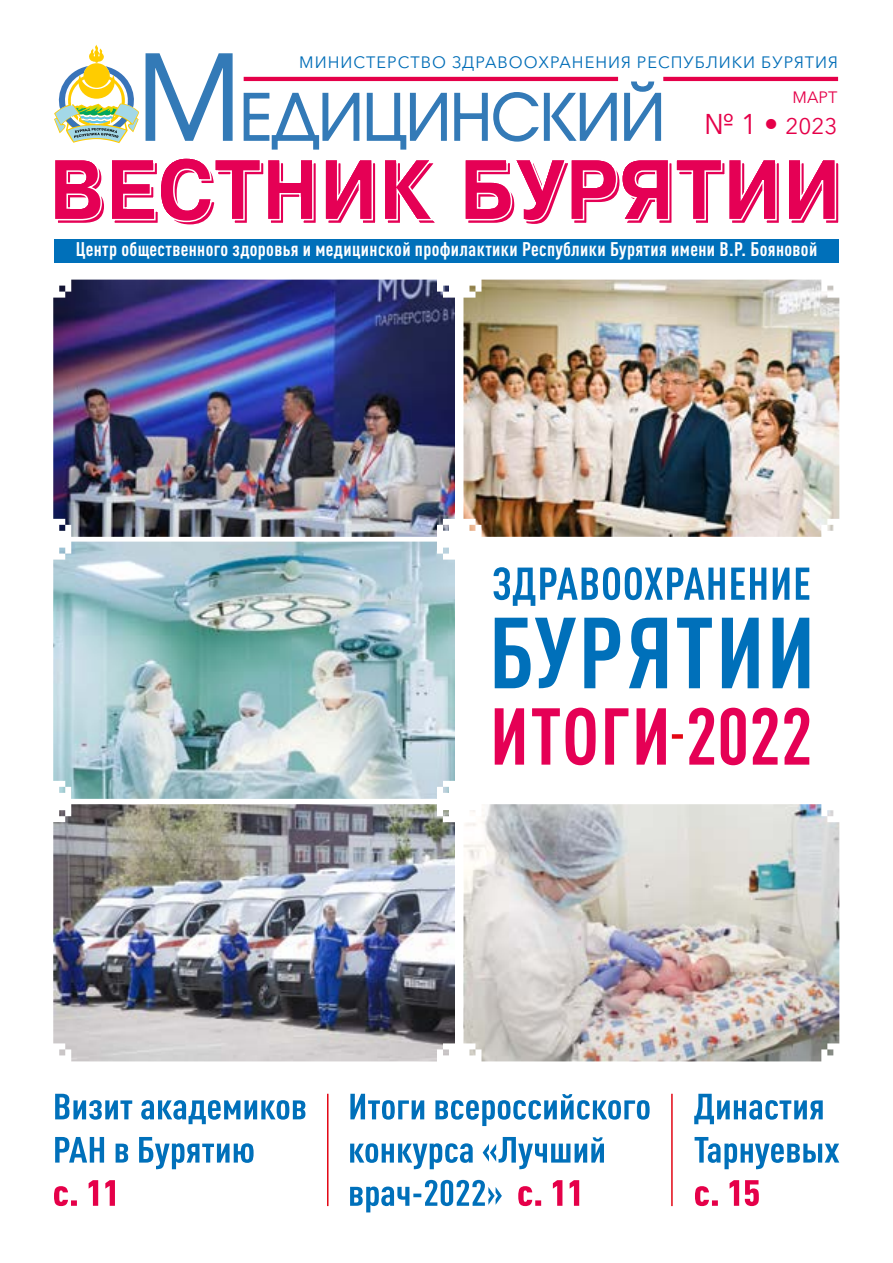
<style>
.page{position:relative;width:893px;height:1263px;background:#fff}
.page>*{position:absolute;margin:0;border:0;box-sizing:border-box;transform-origin:0 0}
.t1{font:22.35px "Avenir Next Cyr";color:#e50049}
.t2{font:700 condensed 19.5px "DIN Pro";letter-spacing:.02em;color:#fff}
.t3{font:16.35px "Avenir Next Cyr";letter-spacing:.06em;color:#006db7}
.t4{font:16.35px "Avenir Next Cyr";color:#e50049}
.s1{font-size:28.35px}
</style>
<div class="page">
<svg style="left:145px;top:53px;width:517px;height:97px"></svg>
<hr style="left:244px;top:77px;width:374px;height:4px;background:#e50049">
<hr style="left:663px;top:77px;width:175px;height:4px;background:#e50049">
<svg style="left:54px;top:45px;width:85px;height:98px"></svg>
<svg style="left:55px;top:158px;width:784px;height:67px"></svg>
<div style="left:55px;top:239px;width:784px;height:24px;background:#0070ba"></div>
<img style="left:463px;top:804px;width:376px;height:257px">
<img style="left:463px;top:280px;width:376px;height:257px">
<img style="left:53px;top:280px;width:402px;height:257px">
<img style="left:53px;top:542px;width:402px;height:257px">
<img style="left:53px;top:804px;width:402px;height:257px">
<svg style="left:495px;top:708px;width:314px;height:57px"></svg>
<svg style="left:495px;top:618px;width:314px;height:70px"></svg>
<svg style="left:494px;top:567px;width:315px;height:39px"></svg>
<svg style="left:54px;top:1180px;width:61px;height:26px"></svg>
<svg style="left:55px;top:1137px;width:199px;height:32px"></svg>
<svg style="left:55px;top:1094px;width:250px;height:30px"></svg>
<svg style="left:518px;top:1180px;width:61px;height:26px"></svg>
<svg style="left:350px;top:1180px;width:152px;height:32px"></svg>
<svg style="left:350px;top:1137px;width:254px;height:32px"></svg>
<svg style="left:350px;top:1094px;width:300px;height:32px"></svg>
<svg style="left:695px;top:1180px;width:64px;height:26px"></svg>
<svg style="left:695px;top:1137px;width:144px;height:32px"></svg>
<svg style="left:694px;top:1094px;width:129px;height:30px"></svg>
<hr style="left:327px;top:1094px;width:1px;height:112px;background:#e30613">
<hr style="left:671px;top:1094px;width:2px;height:112px;background:#e30613">
<div style="left:672px;top:734px;width:11px;height:5px;background:#e30613"></div>
<p class="t3" style="left:299px;top:52px;width:540px">МИНИСТЕРСТВО ЗДРАВООХРАНЕНИЯ РЕСПУБЛИКИ БУРЯТИЯ</p>
<p class="t4" style="left:793px;top:88px;width:46px">МАРТ</p>
<p class="t1" style="left:704px;top:113px;width:135px"><span class="s1">№ 1 •</span> 2023</p>
<p class="t2" style="left:76px;top:235px;width:743px">Центр общественного здоровья и медицинской профилактики Республики Бурятия имени В.Р. Бояновой</p>
</div>
